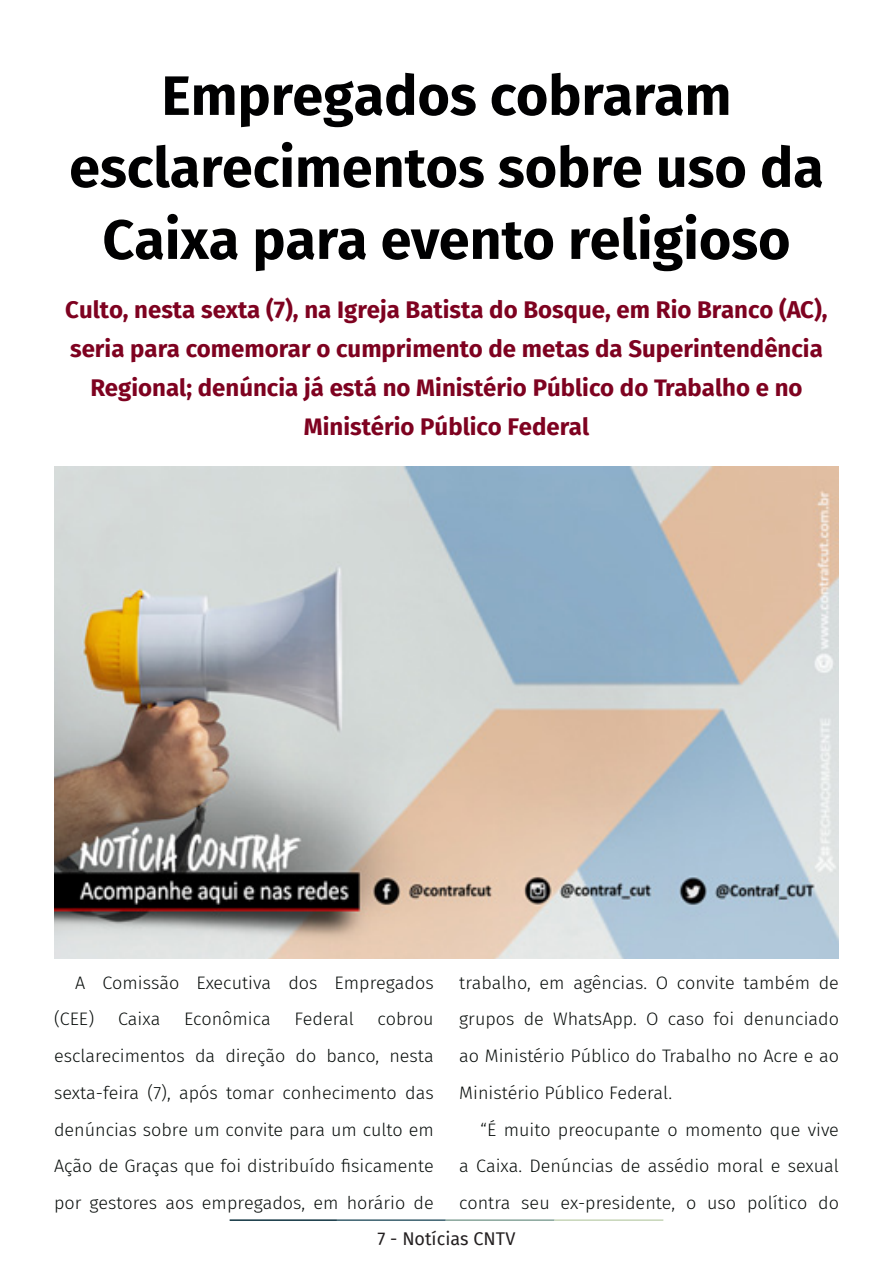
<style>
.page{position:relative;width:893px;height:1263px;background:#fff}
.page>*{position:absolute;margin:0;border:0;box-sizing:border-box;transform-origin:0 0}
.t1{font:700 55.5px/72px "Fira Sans";color:#000001;text-align:center}
.t2{font:700 24px/39px "Fira Sans";color:#7e0220;text-align:center}
.t3{font:300 18px/36.8px "Fira Sans";color:#080d0b;text-align:justify}
.t4{font:18px "Fira Sans";color:#231f20}
</style>
<div class="page">
<hr style="left:230px;top:1219px;width:107px;height:2px;background:#0e323f">
<hr style="left:337px;top:1219px;width:109px;height:2px;background:#3a5f6d">
<hr style="left:446px;top:1219px;width:109px;height:2px;background:#87a59a">
<hr style="left:555px;top:1219px;width:108px;height:2px;background:#c6d5b7">
<img style="left:54px;top:466px;width:785px;height:493px">
<p class="t1" style="left:69px;top:56px;width:756px">Empregados cobraram esclarecimentos sobre uso da<br>Caixa para evento religioso</p>
<p class="t2" style="left:65px;top:289px;width:764px">Culto, nesta sexta (7), na Igreja Batista do Bosque, em Rio Branco (AC), seria para comemorar o cumprimento de metas da Superintendência Regional; denúncia já está no Ministério Público do Trabalho e no Ministério Público Federal</p>
<p class="t3" style="left:54px;top:964px;width:381px;text-indent:21px">A Comissão Executiva dos Empregados (CEE)</p>
<p class="t3" style="left:118px;top:1000px;width:44px">Caixa</p>
<p class="t3" style="left:184px;top:1000px;width:88px">Econômica</p>
<p class="t3" style="left:295px;top:1000px;width:61px">Federal</p>
<p class="t3" style="left:54px;top:1000px;width:381px;text-indent:323px">cobrou esclarecimentos da direção do banco, nesta sexta-feira (7), após tomar conhecimento das denúncias sobre um convite para um culto em Ação de Graças que foi distribuído fisicamente por gestores aos empregados, em horário de</p>
<p class="t3" style="left:459px;top:964px;width:381px">trabalho, em agências. O convite também de grupos de WhatsApp. O caso foi denunciado ao Ministério Público do Trabalho no Acre e ao Ministério Público Federal.</p>
<p class="t3" style="left:459px;top:1111px;width:381px;text-indent:21px">“É muito preocupante o momento que vive a Caixa. Denúncias de assédio moral e sexual contra seu ex-presidente, o uso político do</p>
<p class="t4" style="left:378px;top:1225px;width:139px">7 - Notícias CNTV</p>
</div>
